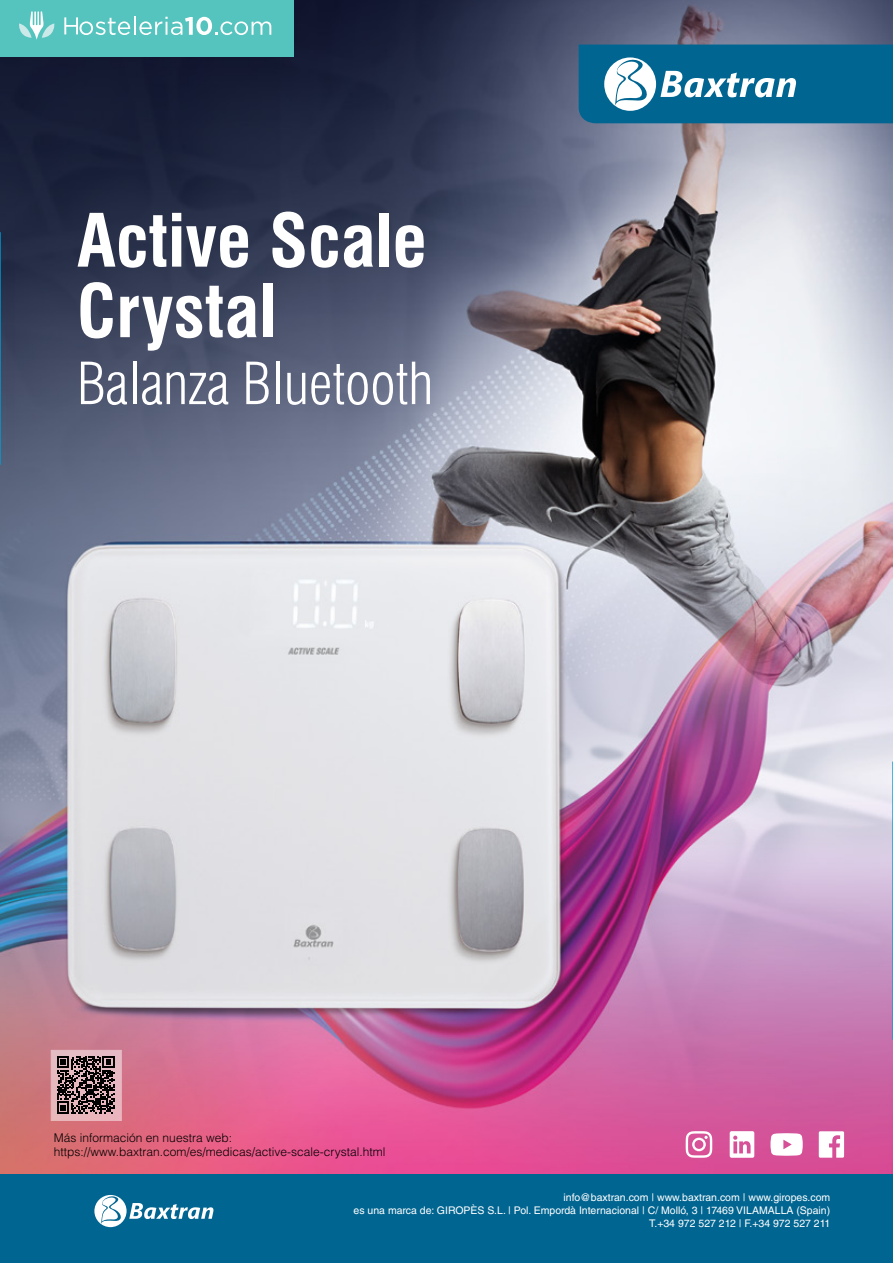
<style>
.page{position:relative;width:893px;height:1263px;background:#fff}
.page>*{position:absolute;margin:0;border:0;box-sizing:border-box;transform-origin:0 0}
.t1{font:700 condensed 71.55px "Swiss 721 BT";color:#fff}
.TITULAR_PEQ{font:300 condensed 57px "Swiss 721 BT";letter-spacing:-.005em;color:#fff}
.t2{font:300 12px "Helvetica LT Std";color:#000}
.t3{font:10.5px "Helvetica LT Std";color:#fff}
</style>
<div class="page">
<img style="left:0;top:0;width:893px;height:1175px">
<div style="left:2px;top:237px;width:17px;height:244px;background:#000;opacity:.2"></div>
<hr style="left:0;top:232px;width:1px;height:233px;background:#009ddc">
<hr style="left:892px;top:762px;width:1px;height:278px;background:#009ddc">
<div style="left:0;top:1175px;width:893px;height:88px;background:#006591"></div>
<svg style="left:94px;top:1195px;width:119px;height:32px"></svg>
<svg style="left:579px;top:45px;width:314px;height:78px;background:#247aa0"></svg>
<div style="left:51px;top:1050px;width:71px;height:71px;background:#e7b8bf"></div>
<svg style="left:57px;top:1056px;width:58px;height:58px"></svg>
<svg style="left:730px;top:1131px;width:24px;height:27px"></svg>
<svg style="left:770px;top:1133px;width:33px;height:23px"></svg>
<svg style="left:686px;top:1131px;width:26px;height:27px"></svg>
<svg style="left:819px;top:1131px;width:25px;height:27px"></svg>
<div style="left:0;top:0;width:293px;height:57px;background:#55c3be"></div>
<svg style="left:64px;top:16px;width:207px;height:19px"></svg>
<svg style="left:19px;top:11px;width:36px;height:29px"></svg>
<p class="t1" style="left:77px;top:198px;width:351px">Active Scale</p>
<p class="t1" style="left:77px;top:268px;width:201px">Crystal</p>
<p class="TITULAR_PEQ" style="left:77px;top:349px;width:358px">Balanza Bluetooth</p>
<p class="t2" style="left:54px;top:1130px;width:180px">Más información en nuestra web:</p>
<p class="t2" style="left:54px;top:1144px;width:333px">https://www.baxtran.com/es/medicas/active-scale-crystal.html</p>
<p class="t3" style="left:564px;top:1192px;width:268px">info@baxtran.com | www.baxtran.com | www.giropes.com</p>
<p class="t3" style="left:354px;top:1204px;width:478px">es una marca de: GIROPÈS S.L. | Pol. Empordà Internacional | C/ Molló, 3 | 17469 VILAMALLA (Spain)</p>
<p class="t3" style="left:649px;top:1217px;width:182px">T.+34 972 527 212 | F.+34 972 527 211</p>
</div>
